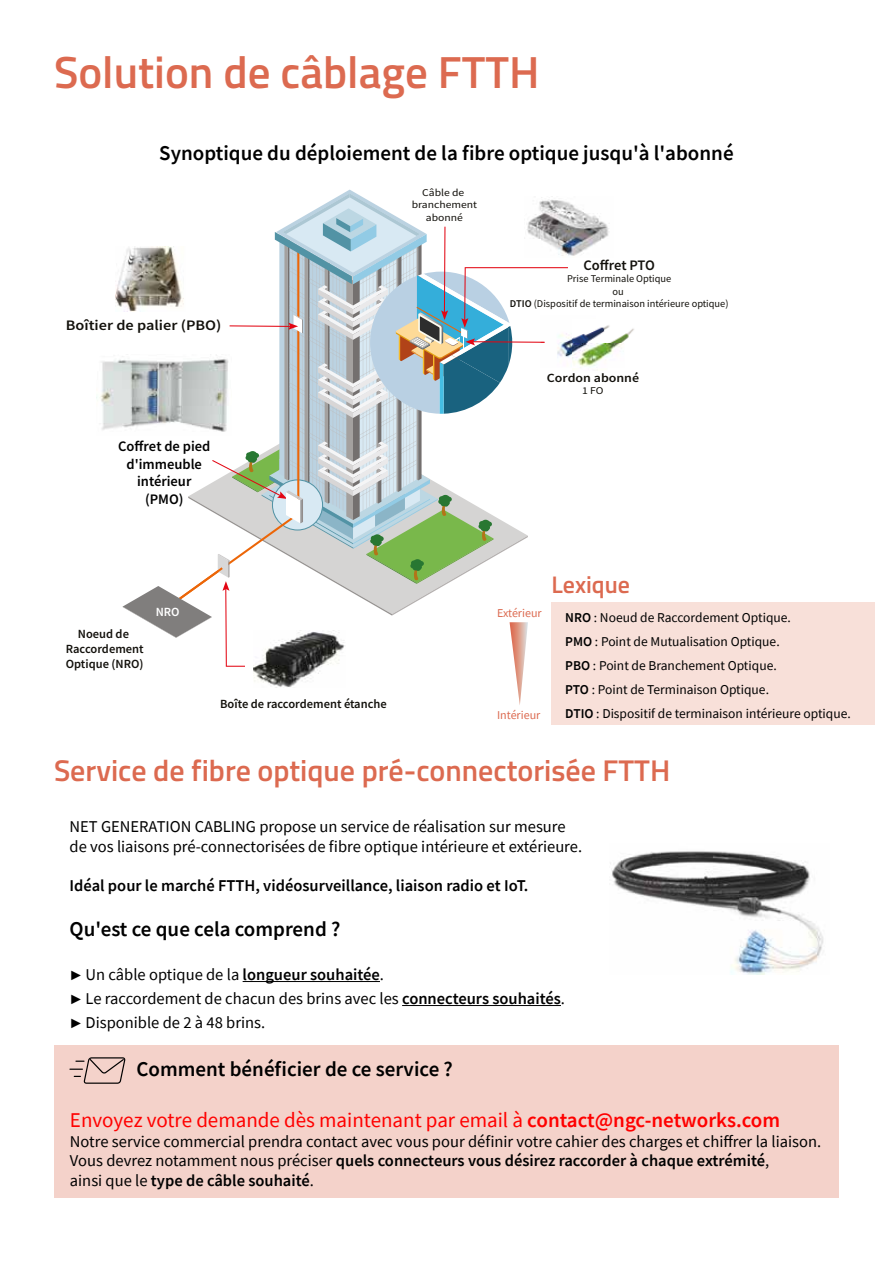
<style>
.page{position:relative;width:893px;height:1263px;background:#fff}
.page>*{position:absolute;margin:0;border:0;box-sizing:border-box;transform-origin:0 0}
.t1{font:600 45px "Titillium";color:#dc6a50}
.t2{font:600 30px "Titillium";color:#dc6a50}
.t3{font:600 24px "Titillium";color:#dc6a50}
.t4{font:600 21px "Source Sans Pro";color:#000}
.t5{font:21px "Source Sans Pro";color:#f00}
.t6{font:16.5px/19.8px "Source Sans Pro";color:#000}
.t7{font:600 16.5px "Source Sans Pro";color:#000}
.t8{font:600 14.55px/17.4px "Source Sans Pro";color:#000;text-align:center}
.t9{font:600 14.55px "Source Sans Pro";color:#13110c;scale:1.12 1}
.t10{font:600 14.55px "Source Sans Pro";color:#13110c}
.t11{font:13.5px/24px "Source Sans Pro";color:#000}
.t12{font:600 12.45px/15px "Source Sans Pro";color:#13110c;text-align:center}
.t13{font:600 12.45px "Source Sans Pro";color:#13110c;scale:1.12 1}
.t14{font:600 12.45px "Source Sans Pro";color:#fff}
.t15{font:12px "Source Sans Pro";color:#dc6a50}
.t16{font:10.35px/12.5px "Source Sans Pro";color:#13110c;text-align:center}
.t17{font:10.35px/12.5px "Source Sans Pro";color:#13110c;text-align:center;scale:1.12 1}
.s1{font-weight:600}
.s2{font-family:"Arial";font-size:13.5px}
</style>
<div class="page">
<img style="left:610px;top:851px;width:214px;height:124px">
<div style="left:54px;top:1045px;width:785px;height:152px;background:#f4d2ca"></div>
<svg style="left:69px;top:1057px;width:56px;height:27px"></svg>
<hr style="left:243px;top:981px;width:137px;height:1px;background:#000">
<hr style="left:402px;top:1005px;width:159px;height:1px;background:#000">
<img style="left:625px;top:328px;width:9px;height:12px">
<img style="left:568px;top:337px;width:4px;height:21px">
<img style="left:572px;top:325px;width:53px;height:42px">
<img style="left:115px;top:265px;width:8px;height:42px">
<img style="left:568px;top:202px;width:41px;height:54px">
<img style="left:96px;top:356px;width:27px;height:74px">
<div style="left:551px;top:603px;width:324px;height:122px;background:#f8e0d9"></div>
<svg style="left:123px;top:190px;width:445px;height:515px"></svg>
<h1 class="t1" style="left:54px;top:38px;width:487px">Solution de câblage FTTH</h1>
<p class="t4" style="left:159px;top:139px;width:576px">Synoptique du déploiement de la fibre optique jusqu'à l'abonné</p>
<p class="t9" style="left:66px;top:318px;width:140px">Boîtier de palier (PBO)</p>
<p class="t8" style="left:118px;top:438px;width:94px">Coffret de pied d'immeuble intérieur (PMO)</p>
<p class="t17" style="left:412px;top:187px;width:60px">Câble de branchement abonné</p>
<p class="t10" style="left:583px;top:258px;width:73px">Coffret PTO</p>
<p class="t16" style="left:510px;top:273px;width:220px">Prise Terminale Optique<br>ou<br><span class="s1">DTIO</span> (Dispositif de terminaison intérieure optique)</p>
<p class="t13" style="left:547px;top:372px;width:84px">Cordon abonné</p>
<p class="t17" style="left:582px;top:385px;width:21px">1 FO</p>
<p class="t12" style="left:66px;top:626px;width:79px">Noeud de<br>Raccordement<br>Optique (NRO)</p>
<p class="t14" style="left:156px;top:606px;width:25px">NRO</p>
<p class="t12" style="left:220px;top:697px;width:168px">Boîte de raccordement étanche</p>
<p class="t15" style="left:497px;top:605px;width:46px">Extérieur</p>
<p class="t15" style="left:497px;top:707px;width:45px">Intérieur</p>
<h3 class="t3" style="left:551px;top:566px;width:80px">Lexique</h3>
<p class="t11" style="left:565px;top:605px;width:287px"><span class="s1">NRO</span> : Noeud de Raccordement Optique.<br><span class="s1">PMO</span> : Point de Mutualisation Optique.<br><span class="s1">PBO</span> : Point de Branchement Optique.<br><span class="s1">PTO</span> : Point de Terminaison Optique.<br><span class="s1">DTIO</span> : Dispositif de terminaison intérieure optique.</p>
<h2 class="t2" style="left:54px;top:747px;width:618px">Service de fibre optique pré-connectorisée FTTH</h2>
<p class="t6" style="left:70px;top:816px;width:514px">NET GENERATION CABLING propose un service de réalisation sur mesure de vos liaisons pré-connectorisées de fibre optique intérieure et extérieure.</p>
<p class="t7" style="left:70px;top:875px;width:460px">Idéal pour le marché FTTH, vidéosurveillance, liaison radio et IoT.</p>
<p class="t4" style="left:70px;top:916px;width:272px">Qu'est ce que cela comprend ?</p>
<p class="t6" style="left:70px;top:963px;width:497px;line-height:24px"><span class="s2">►</span> Un câble optique de la <span class="s1">longueur souhaitée</span>.<br><span class="s2">►</span> Le raccordement de chacun des brins avec les <span class="s1">connecteurs souhaités</span>. <span class="s2">►</span> Disponible de 2 à 48 brins.</p>
<p class="t4" style="left:137px;top:1055px;width:318px">Comment bénéficier de ce service ?</p>
<p class="t5" style="left:70px;top:1106px;width:712px">Envoyez votre demande dès maintenant par email à <span class="s1">contact@ngc-networks.com</span></p>
<p class="t6" style="left:70px;top:1131px;width:753px">Notre service commercial prendra contact avec vous pour définir votre cahier des charges et chiffrer la liaison.<br>Vous devrez notamment nous préciser <span class="s1">quels connecteurs vous désirez raccorder à chaque extrémité</span>,<br>ainsi que le <span class="s1">type de câble souhaité</span>.</p>
</div>
